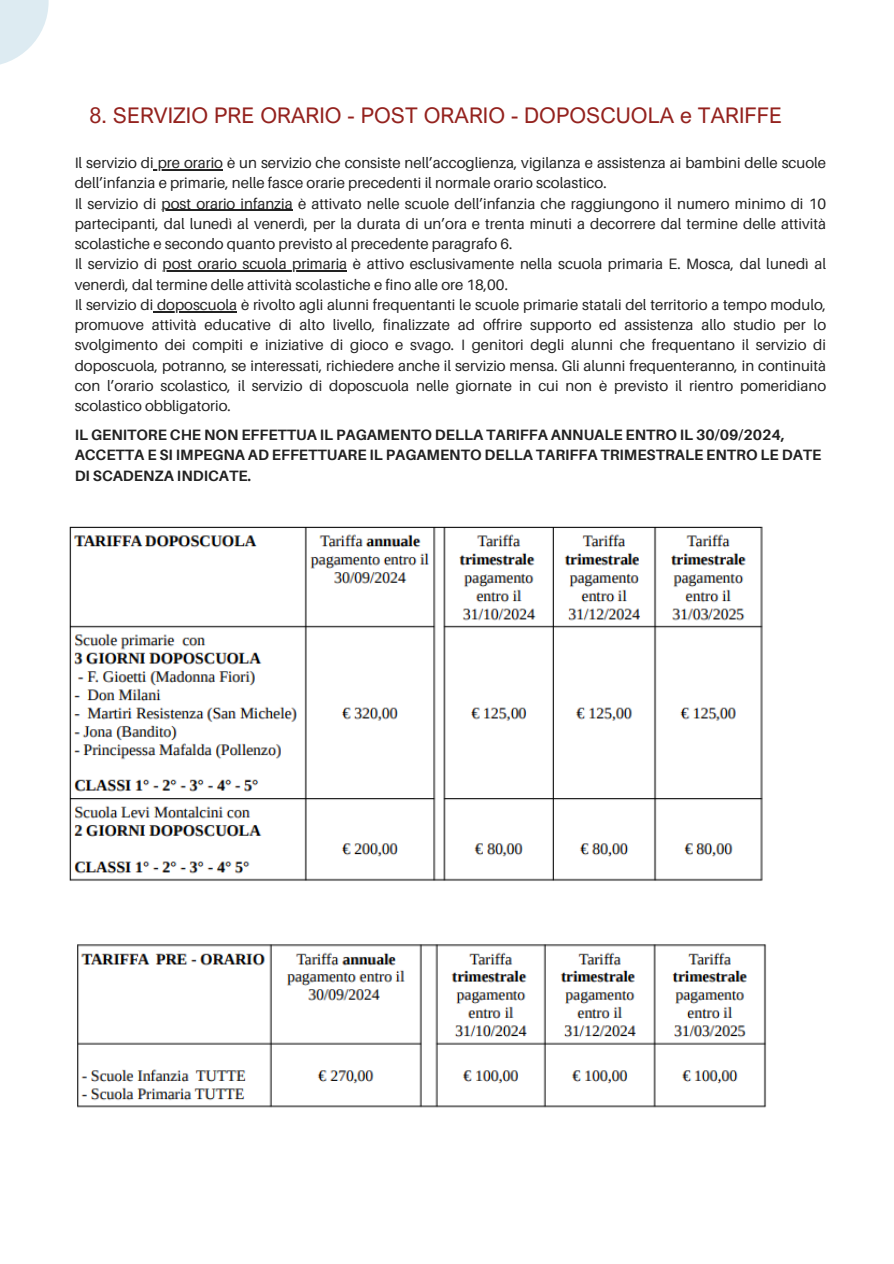
<style>
.page{position:relative;width:894px;height:1264px;background:#fff}
.page>*{position:absolute;margin:0;border:0;box-sizing:border-box;transform-origin:0 0}
.t1{font:21.6px "Arial Nova";color:#94221e}
.t2{font:15px/20.2px "Aileron";color:#222}
.t3{font:700 15px/20.2px "Aileron";color:#222}
</style>
<div class="page">
<svg style="left:0;top:0;width:49px;height:65px"></svg>
<img style="left:69px;top:526px;width:694px;height:355px">
<hr style="left:154px;top:169px;width:69px;height:1px;background:#222">
<hr style="left:161px;top:210px;width:132px;height:1px;background:#222">
<hr style="left:163px;top:270px;width:184px;height:2px;background:#222">
<hr style="left:153px;top:311px;width:84px;height:1px;background:#222">
<img style="left:77px;top:944px;width:690px;height:164px">
<p class="t1" style="left:90px;top:102px;width:693px">8. SERVIZIO PRE ORARIO - POST ORARIO - DOPOSCUOLA e TARIFFE</p>
<h1 class="t2" style="left:75px;top:152px;width:752px">Il servizio di pre orario è un servizio che consiste nell’accoglienza, vigilanza e assistenza ai bambini delle scuole</h1>
<p class="t2" style="left:75px;top:173px;width:752px">dell’infanzia e primarie, nelle fasce orarie precedenti il normale orario scolastico.<br>Il servizio di post orario infanzia è attivato nelle scuole dell’infanzia che raggiungono il numero minimo di 10</p>
<p class="t2" style="left:75px;top:213px;width:752px">partecipanti, dal lunedì al venerdì, per la durata di un’ora e trenta minuti a decorrere dal termine delle attività scolastiche e secondo quanto previsto al precedente paragrafo 6.<br>Il servizio di post orario scuola primaria è attivo esclusivamente nella scuola primaria E. Mosca, dal lunedì al</p>
<p class="t2" style="left:75px;top:274px;width:752px">venerdì, dal termine delle attività scolastiche e fino alle ore 18,00.<br>Il servizio di doposcuola è rivolto agli alunni frequentanti le scuole primarie statali del territorio a tempo modulo,</p>
<p class="t2" style="left:75px;top:314px;width:752px;text-align:justify">promuove attività educative di alto livello, finalizzate ad offrire supporto ed assistenza allo studio per lo svolgimento dei compiti e iniziative di gioco e svago. I genitori degli alunni che frequentano il servizio di doposcuola, potranno, se interessati, richiedere anche il servizio mensa. Gli alunni frequenteranno, in continuità con l’orario scolastico, il servizio di doposcuola nelle giornate in cui non è previsto il rientro pomeridiano scolastico obbligatorio.</p>
<h2 class="t3" style="left:75px;top:424px;width:748px">IL GENITORE CHE NON EFFETTUA IL PAGAMENTO DELLA TARIFFA ANNUALE ENTRO IL 30/09/2024,<br>ACCETTA E SI IMPEGNA AD EFFETTUARE IL PAGAMENTO DELLA TARIFFA TRIMESTRALE ENTRO LE DATE<br>DI SCADENZA INDICATE.</h2>
</div>
